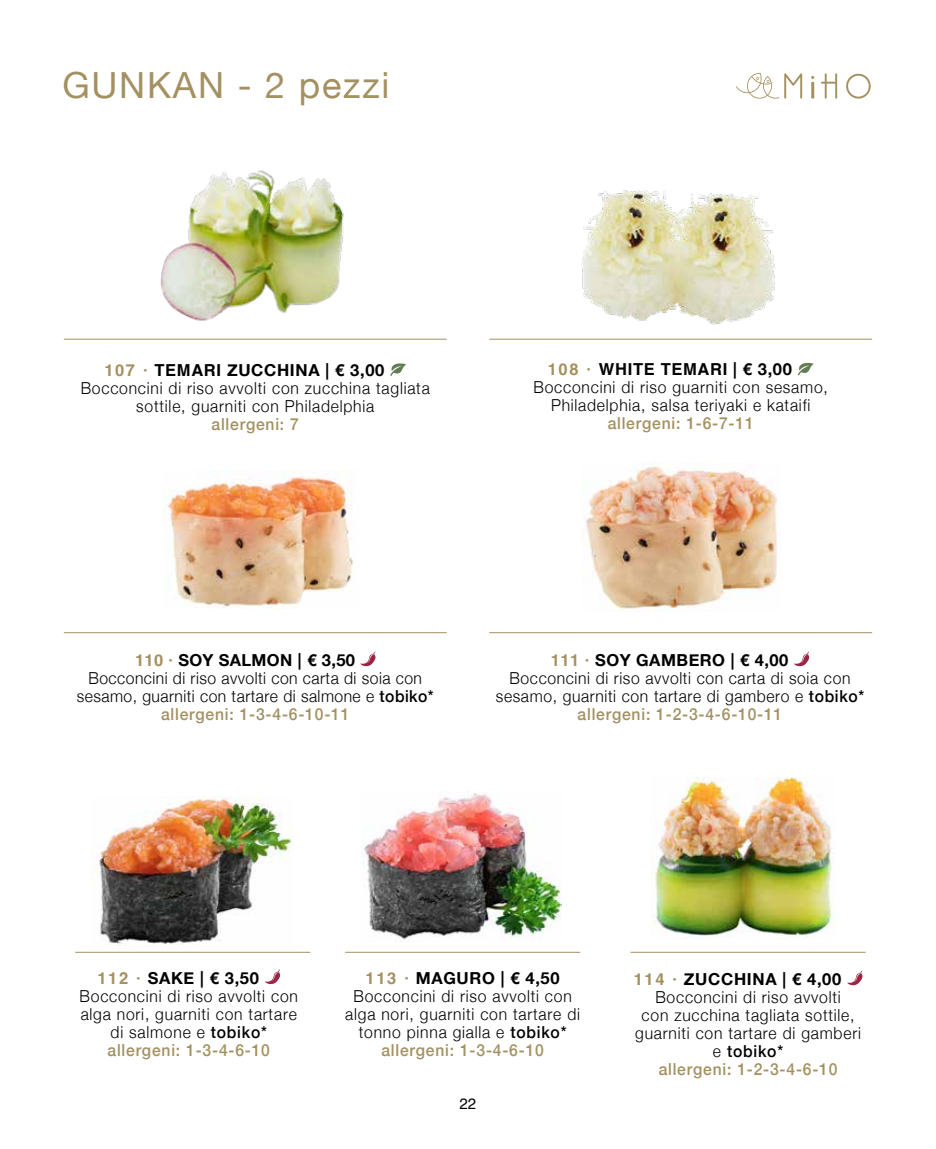
<style>
.page{position:relative;width:936px;height:1149px;background:#fff}
.page>*{position:absolute;margin:0;border:0;box-sizing:border-box;transform-origin:0 0}
.t1{font:36px "Helvetica Neue";letter-spacing:.05em;color:#a39161}
.t2{font:300 16.5px/18px "Helvetica Neue";letter-spacing:.05em;color:#000;text-align:center;scale:.95 1}
.t3{font:500 16.5px "Helvetica Neue";letter-spacing:.05em;color:#a39161;scale:.95 1}
.t4{font:300 16.5px "Helvetica Neue";letter-spacing:.03em;color:#000;scale:.95 1}
.t5{font:700 16.5px "Helvetica Neue";letter-spacing:.04em;color:#000}
.t6{font:700 16.5px "Helvetica";letter-spacing:.04em;color:#000}
.t7{font:700 16.5px "Helvetica Neue";letter-spacing:.02em;color:#000}
.t8{font:500 16.5px "Helvetica Neue";letter-spacing:.05em;color:#000;scale:.95 1}
.t9{font:15px "Helvetica";color:#000}
.s1{font-family:"Helvetica";color:#a39161}
.s2{font-family:"Helvetica"}
.s3{color:#a39161}
.s4{font-family:"Helvetica Neue"}
.s5{font-weight:500}
.s6{font-family:"Helvetica";font-weight:700;color:#a39161}
.s7{font-weight:700}
.s8{font-weight:500;color:#a39161}
.s9{font-weight:300}
</style>
<div class="page">
<hr style="left:811px;top:82px;width:3px;height:17px;background:#a39161">
<svg style="left:821px;top:73px;width:16px;height:26px"></svg>
<svg style="left:846px;top:74px;width:24px;height:25px"></svg>
<svg style="left:736px;top:73px;width:66px;height:26px"></svg>
<img style="left:651px;top:777px;width:183px;height:160px">
<svg style="left:360px;top:651px;width:15px;height:15px"></svg>
<svg style="left:390px;top:363px;width:16px;height:13px"></svg>
<svg style="left:794px;top:651px;width:15px;height:15px"></svg>
<svg style="left:847px;top:970px;width:15px;height:14px"></svg>
<svg style="left:265px;top:969px;width:15px;height:14px"></svg>
<img style="left:163px;top:470px;width:190px;height:138px">
<img style="left:582px;top:462px;width:196px;height:149px">
<img style="left:91px;top:796px;width:202px;height:149px">
<img style="left:362px;top:791px;width:199px;height:149px">
<img style="left:160px;top:170px;width:184px;height:151px">
<svg style="left:797px;top:363px;width:16px;height:12px"></svg>
<hr style="left:75px;top:951px;width:235px;height:1px;background:#a39161">
<hr style="left:345px;top:951px;width:235px;height:1px;background:#a39161">
<hr style="left:630px;top:951px;width:235px;height:1px;background:#a39161">
<img style="left:581px;top:190px;width:194px;height:135px">
<hr style="left:64px;top:339px;width:382px;height:1px;background:#a39161">
<hr style="left:64px;top:632px;width:382px;height:1px;background:#a39161">
<hr style="left:489px;top:339px;width:383px;height:1px;background:#a39161">
<hr style="left:489px;top:632px;width:383px;height:1px;background:#a39161">
<h1 class="t1" style="left:62px;top:59px;width:328px">GUNKAN - 2 pezzi</h1>
<p class="t5" style="left:104px;top:357px;width:281px"><span class="s1">107 ·</span> <span class="s2">TEMARI</span> ZUCCHINA | € 3,00</p>
<p class="t2" style="left:81px;top:378px;width:369px">Bocconcini di riso avvolti con zucchina tagliata</p>
<p class="t2" style="left:136px;top:396px;width:252px">sottile, guarniti con Philadelphia</p>
<p class="t3" style="left:211px;top:410px;width:93px">allergeni: 7</p>
<p class="t6" style="left:547px;top:359px;width:246px"><span class="s3">108 ·</span> WHITE TEMARI <span class="s4">| € 3,00</span></p>
<p class="t2" style="left:533px;top:377px;width:311px">Bocconcini di riso guarniti con sesamo,<br>Philadelphia, salsa teriyaki e kataifi</p>
<p class="t3" style="left:607px;top:410px;width:155px">allergeni: 1-6-7-11</p>
<p class="t7" style="left:135px;top:647px;width:221px"><span class="s1">110 ·</span> SOY SALMON | € 3,50</p>
<p class="t4" style="left:88px;top:664px;width:352px">Bocconcini di riso avvolti con carta di soia con</p>
<p class="t4" style="left:77px;top:682px;width:377px">sesamo, guarniti con tartare di salmone e <span class="s5">tobiko*</span></p>
<p class="t3" style="left:161px;top:700px;width:200px">allergeni: 1-3-4-6-10-11</p>
<p class="t5" style="left:551px;top:647px;width:239px"><span class="s1">111 ·</span> SOY GAMBERO | € 4,00</p>
<p class="t2" style="left:509px;top:668px;width:360px">Bocconcini di riso avvolti con carta di soia con</p>
<p class="t2" style="left:496px;top:686px;width:389px">sesamo, guarniti con tartare di gambero e <span class="s5">tobiko*</span></p>
<p class="t3" style="left:577px;top:701px;width:217px">allergeni: 1-2-3-4-6-10-11</p>
<p class="t5" style="left:97px;top:964px;width:163px"><span class="s1">112 ·</span> SAKE | € 3,50</p>
<p class="t2" style="left:80px;top:985px;width:231px">Bocconcini di riso avvolti con</p>
<p class="t2" style="left:81px;top:1003px;width:229px">alga nori, guarniti con tartare</p>
<p class="t2" style="left:111px;top:1021px;width:166px">di salmone e <span class="s5">tobiko*</span></p>
<p class="t3" style="left:107px;top:1036px;width:172px">allergeni: 1-3-4-6-10</p>
<p class="t2" style="left:345px;top:967px;width:249px"><span class="s6">113 ·</span> <span class="s7">MAGURO | € 4,50<br></span>Bocconcini di riso avvolti con alga nori, guarniti con tartare di tonno pinna gialla e <span class="s5">tobiko* </span><span class="s8">allergeni: 1-3-4-6-10</span></p>
<p class="t9" style="left:459px;top:1091px;width:18px">22</p>
<p class="t5" style="left:633px;top:966px;width:209px"><span class="s1">114 ·</span> ZUCCHINA | € 4,00</p>
<p class="t2" style="left:655px;top:986px;width:197px">Bocconcini di riso avvolti</p>
<p class="t2" style="left:641px;top:1004px;width:226px">con zucchina tagliata sottile,</p>
<p class="t2" style="left:635px;top:1022px;width:239px">guarniti con tartare di gamberi</p>
<p class="t8" style="left:713px;top:1037px;width:75px"><span class="s9">e</span> tobiko*</p>
<p class="t3" style="left:658px;top:1055px;width:190px">allergeni: 1-2-3-4-6-10</p>
</div>
